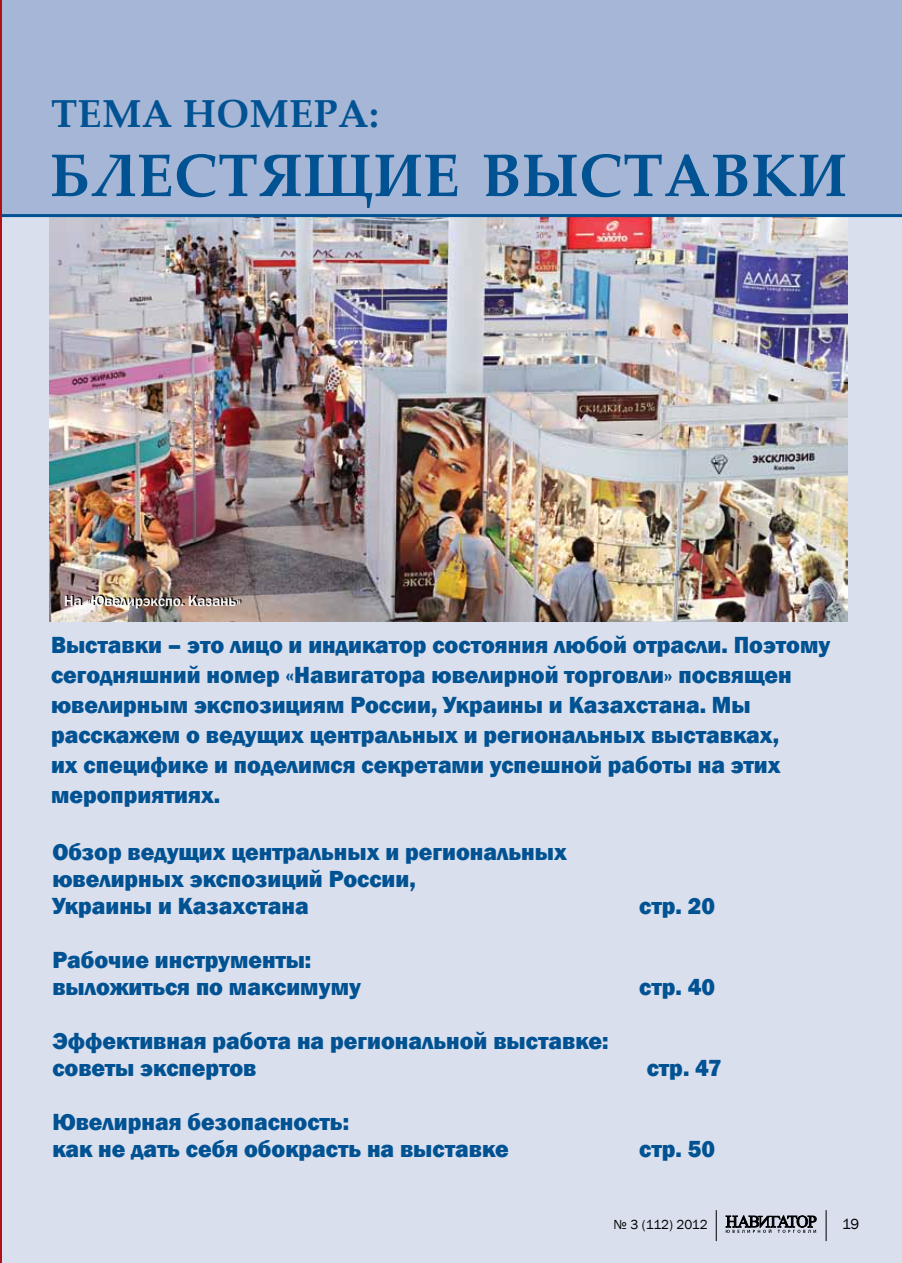
<style>
.page{position:relative;width:902px;height:1263px;background:#fff}
.page>*{position:absolute;margin:0;border:0;box-sizing:border-box;transform-origin:0 0}
.t1{font:700 60px "Palatino Linotype";letter-spacing:.01em;color:#005292}
.t2{font:700 39px "Palatino Linotype";letter-spacing:.01em;color:#005292}
.t3{font:800 24px/27px "Franklin Gothic";color:#005292}
.t4{font:500 15px "Franklin Gothic";color:#000}
.t5{font:15px "Franklin Gothic";color:#000}
.t6{font:13.5px "Franklin Gothic";color:#000}
</style>
<div class="page">
<div style="left:1px;top:0;width:900px;height:1263px;background:#dadfee"></div>
<img style="left:50px;top:217px;width:797px;height:404px">
<div style="left:0;top:0;width:901px;height:217px;background:#a6b6d6"></div>
<hr style="left:0;top:214px;width:901px;height:3px;background:#005292">
<svg style="left:725px;top:1215px;width:91px;height:18px"></svg>
<hr style="left:825px;top:1210px;width:1px;height:31px;background:#000">
<hr style="left:715px;top:1210px;width:1px;height:31px;background:#000">
<hr style="left:0;top:0;width:1px;height:1263px;background:#b11116">
<h2 class="t2" style="left:51px;top:86px;width:329px">тема номера:</h2>
<h1 class="t1" style="left:50px;top:133px;width:798px">БЛЕСТЯЩИЕ ВЫСТАВКИ</h1>
<p class="t4" style="left:66px;top:591px;width:178px">На «Ювелирэкспо. Казань»</p>
<p class="t3" style="left:51px;top:630px;width:780px;line-height:30px">Выставки – это лицо и индикатор состояния любой отрасли. Поэтому сегодняшний номер «Навигатора ювелирной торговли» посвящен ювелирным экспозициям России, Украины и Казахстана. Мы расскажем о ведущих центральных и региональных выставках,<br>их специфике и поделимся секретами успешной работы на этих мероприятиях.</p>
<p class="t3" style="left:52px;top:838px;width:516px">Обзор ведущих центральных и региональных ювелирных экспозиций России,<br>Украины и Казахстана</p>
<p class="t3" style="left:52px;top:946px;width:310px">Рабочие инструменты: выложиться по максимуму</p>
<p class="t3" style="left:52px;top:1027px;width:557px">Эффективная работа на региональной выставке: советы экспертов</p>
<p class="t3" style="left:52px;top:1108px;width:458px">Ювелирная безопасность:<br>как не дать себя обокрасть на выставке</p>
<p class="t3" style="left:639px;top:892px;width:77px">стр. 20</p>
<p class="t3" style="left:639px;top:973px;width:77px">стр. 40</p>
<p class="t3" style="left:646px;top:1054px;width:77px">стр. 47</p>
<p class="t3" style="left:639px;top:1135px;width:77px">стр. 50</p>
<p class="t6" style="left:613px;top:1216px;width:96px">№ 3 (112) 2012</p>
<p class="t5" style="left:842px;top:1215px;width:19px">19</p>
</div>
